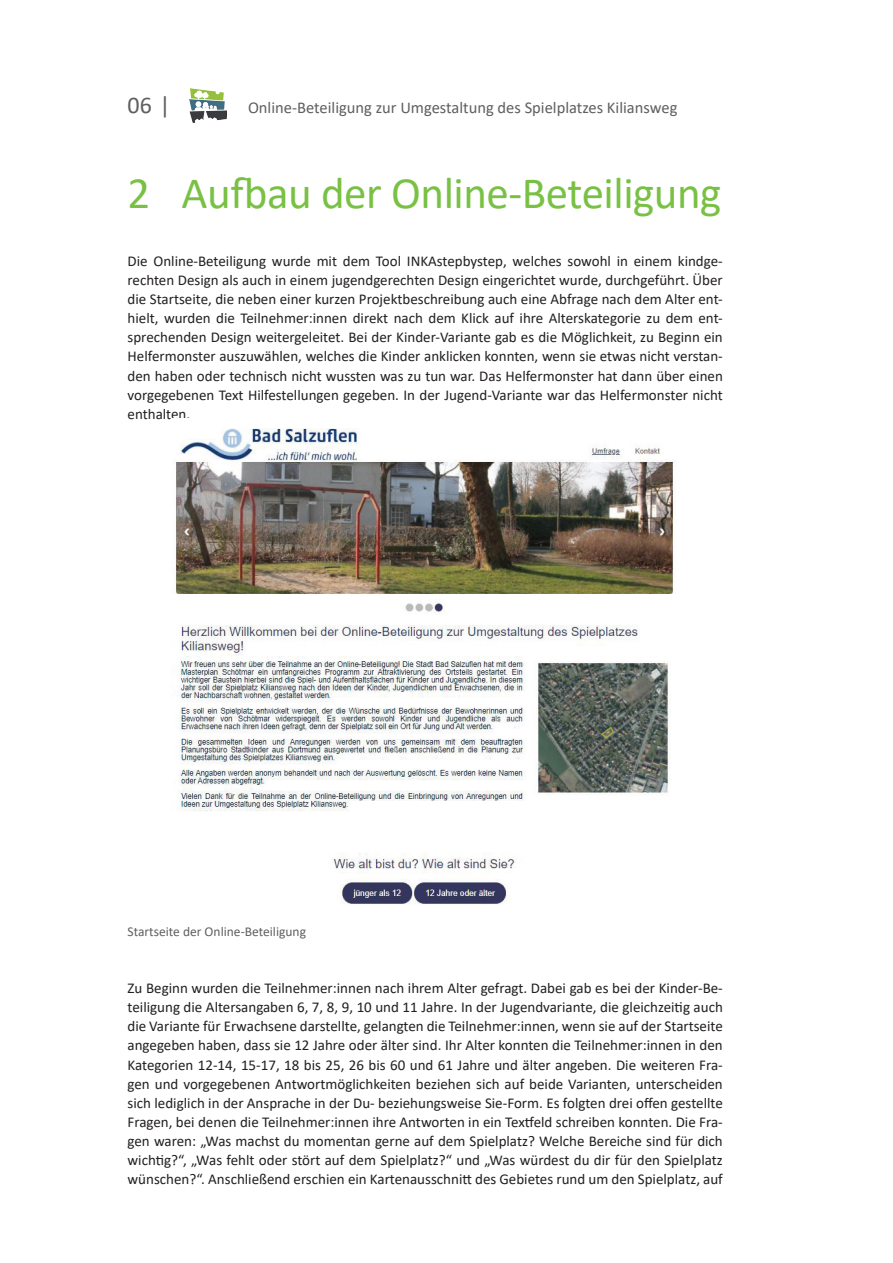
<style>
.page{position:relative;width:893px;height:1263px;background:#fff}
.page>*{position:absolute;margin:0;border:0;box-sizing:border-box;transform-origin:0 0}
.t1{font:45px "Calibri";letter-spacing:-.01em;color:#79c144}
.t2{font:24px "Calibri";color:#5f5f62}
.t3{font:16.5px "Calibri";color:#5f5f62}
.t4{font:15px/19.2px "Calibri";color:#231f20;text-align:justify}
.t5{font:13.5px "Calibri";color:#5f5f62}
</style>
<div class="page">
<img style="left:189px;top:88px;width:37px;height:34px">
<img style="left:174px;top:428px;width:500px;height:476px">
<h2 class="t2" style="left:128px;top:88px;width:44px">06 |</h2>
<p class="t3" style="left:248px;top:96px;width:431px">Online-Beteiligung zur Umgestaltung des Spielplatzes Kiliansweg</p>
<h1 class="t1" style="left:128px;top:162px;width:595px">2 Aufbau der Online-Beteiligung</h1>
<p class="t4" style="left:128px;top:251px;width:597px">Die Online-Beteiligung wurde mit dem Tool INKAstepbystep, welches sowohl in einem kindge&shy;rechten Design als auch in einem jugendgerechten Design eingerichtet wurde, durchgeführt. Über die Startseite, die neben einer kurzen Projektbeschreibung auch eine Abfrage nach dem Alter ent&shy;hielt, wurden die Teilnehmer:innen direkt nach dem Klick auf ihre Alterskategorie zu dem ent&shy;sprechenden Design weitergeleitet. Bei der Kinder-Variante gab es die Möglichkeit, zu Beginn ein Helfermonster auszuwählen, welches die Kinder anklicken konnten, wenn sie etwas nicht verstan&shy;den haben oder technisch nicht wussten was zu tun war. Das Helfermonster hat dann über einen vorgegebenen Text Hilfestellungen gegeben. In der Jugend-Variante war das Helfermonster nicht enthalten.</p>
<p class="t5" style="left:128px;top:922px;width:180px">Startseite der Online-Beteiligung</p>
<p class="t4" style="left:128px;top:978px;width:597px">Zu Beginn wurden die Teilnehmer:innen nach ihrem Alter gefragt. Dabei gab es bei der Kinder-Be&shy;teiligung die Altersangaben 6, 7, 8, 9, 10 und 11 Jahre. In der Jugendvariante, die gleichzeitig auch die Variante für Erwachsene darstellte, gelangten die Teilnehmer:innen, wenn sie auf der Startseite angegeben haben, dass sie 12 Jahre oder älter sind. Ihr Alter konnten die Teilnehmer:innen in den Kategorien 12-14, 15-17, 18 bis 25, 26 bis 60 und 61 Jahre und älter angeben. Die weiteren Fra&shy;gen und vorgegebenen Antwortmöglichkeiten beziehen sich auf beide Varianten, unterscheiden sich lediglich in der Ansprache in der Du- beziehungsweise Sie-Form. Es folgten drei offen gestellte Fragen, bei denen die Teilnehmer:innen ihre Antworten in ein Textfeld schreiben konnten. Die Fra&shy;gen waren: „Was machst du momentan gerne auf dem Spielplatz? Welche Bereiche sind für dich wichtig?“, „Was fehlt oder stört auf dem Spielplatz?“ und „Was würdest du dir für den Spielplatz wünschen?“. Anschließend erschien ein Kartenausschnitt des Gebietes rund um den Spielplatz, auf</p>
</div>
